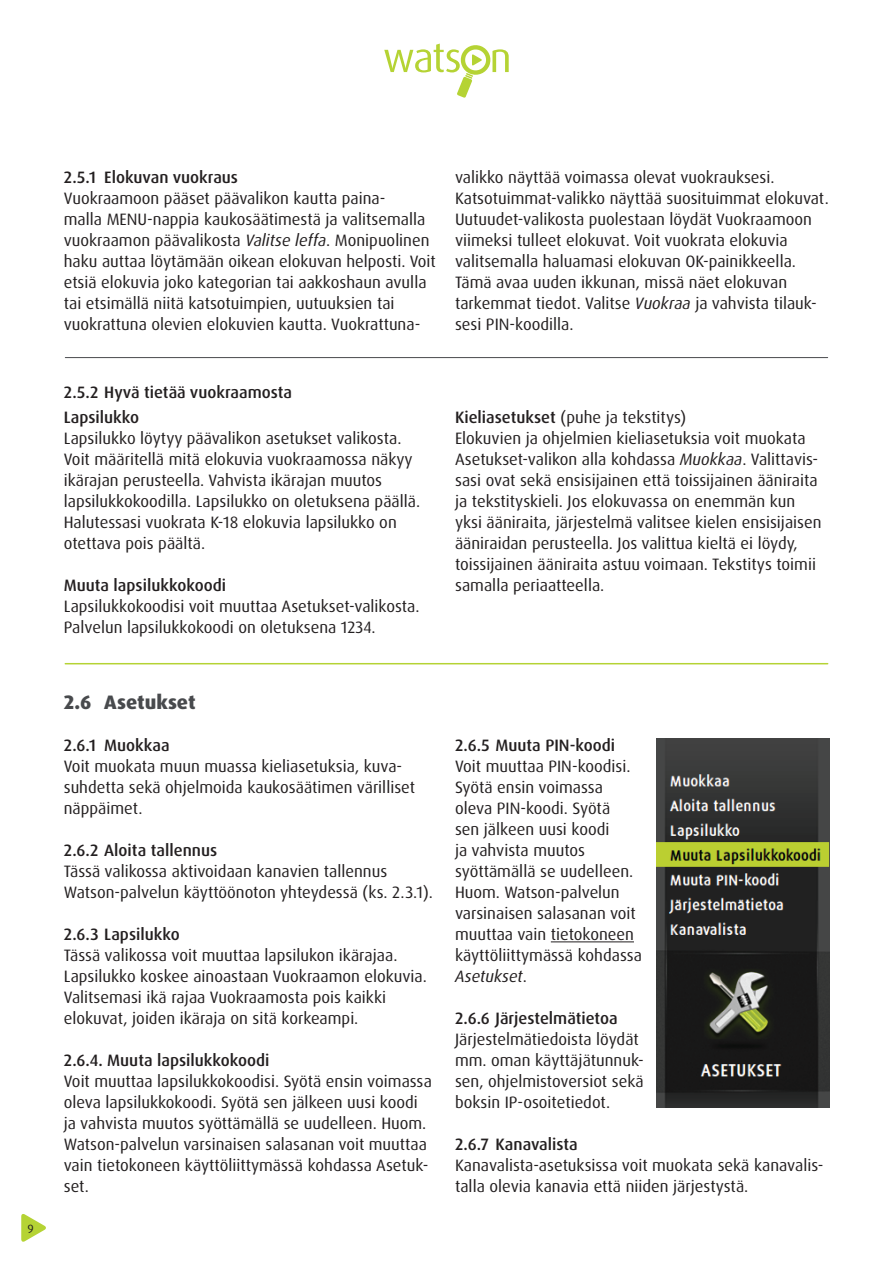
<style>
.page{position:relative;width:893px;height:1263px;background:#fff}
.page>*{position:absolute;margin:0;border:0;box-sizing:border-box;transform-origin:0 0}
.t1{font:800 19.5px "Dax OT";color:#484a4d}
.t2{font:16.5px/21px "Dax OT";color:#231f20}
.t3{font:500 16.5px/25.2px "Dax OT";color:#231f20}
.t4{font:12px "Dax OT";color:#231f20}
.s1{font-style:italic}
.s2{font-weight:500}
</style>
<div class="page">
<svg style="left:21px;top:1214px;width:25px;height:28px"></svg>
<svg style="left:384px;top:43px;width:125px;height:55px"></svg>
<hr style="left:65px;top:357px;width:763px;height:1px;background:#484a4d">
<hr style="left:65px;top:663px;width:763px;height:1px;background:#b5d334">
<hr style="left:551px;top:941px;width:83px;height:1px;background:#231f20">
<img style="left:656px;top:738px;width:173px;height:370px">
<p class="t4" style="left:27px;top:1221px;width:8px">9</p>
<p class="t3" style="left:64px;top:165px;width:176px">2.5.1 Elokuvan vuokraus</p>
<p class="t2" style="left:64px;top:188px;width:374px">Vuokraamoon pääset päävalikon kautta paina-<br>malla MENU-nappia kaukosäätimestä ja valitsemalla vuokraamon päävalikosta <span class="s1">Valitse leffa</span>. Monipuolinen haku auttaa löytämään oikean elokuvan helposti. Voit etsiä elokuvia joko kategorian tai aakkoshaun avulla tai etsimällä niitä katsotuimpien, uutuuksien tai vuokrattuna olevien elokuvien kautta. Vuokrattuna-</p>
<p class="t2" style="left:455px;top:167px;width:375px">valikko näyttää voimassa olevat vuokrauksesi.<br>Katsotuimmat-valikko näyttää suosituimmat elokuvat.<br>Uutuudet-valikosta puolestaan löydät Vuokraamoon viimeksi tulleet elokuvat. Voit vuokrata elokuvia valitsemalla haluamasi elokuvan OK-painikkeella.<br>Tämä avaa uuden ikkunan, missä näet elokuvan tarkemmat tiedot. Valitse <span class="s1">Vuokraa</span> ja vahvista tilauk&shy;sesi PIN-koodilla.</p>
<p class="t3" style="left:64px;top:379px;width:230px">2.5.2 Hyvä tietää vuokraamosta<br>Lapsilukko</p>
<p class="t2" style="left:64px;top:428px;width:358px">Lapsilukko löytyy päävalikon asetukset valikosta.<br>Voit määritellä mitä elokuvia vuokraamossa näkyy ikärajan perusteella. Vahvista ikärajan muutos lapsilukkokoodilla. Lapsilukko on oletuksena päällä.<br>Halutessasi vuokrata K-18 elokuvia lapsilukko on otettava pois päältä.</p>
<p class="t3" style="left:64px;top:573px;width:164px">Muuta lapsilukkokoodi</p>
<p class="t2" style="left:64px;top:596px;width:357px">Lapsilukkokoodisi voit muuttaa Asetukset-valikosta.<br>Palvelun lapsilukkokoodi on oletuksena 1234.</p>
<p class="t2" style="left:455px;top:407px;width:368px"><span class="s2">Kieliasetukset</span> (puhe ja tekstitys)<br>Elokuvien ja ohjelmien kieliasetuksia voit muokata Asetukset-valikon alla kohdassa <span class="s1">Muokkaa</span>. Valittavis&shy;sasi ovat sekä ensisijainen että toissijainen ääniraita ja tekstityskieli. Jos elokuvassa on enemmän kun yksi ääniraita, järjestelmä valitsee kielen ensisijaisen ääniraidan perusteella. Jos valittua kieltä ei löydy, toissijainen ääniraita astuu voimaan. Tekstitys toimii samalla periaatteella.</p>
<p class="t1" style="left:64px;top:690px;width:133px">2.6 Asetukset</p>
<p class="t3" style="left:64px;top:733px;width:107px">2.6.1 Muokkaa</p>
<p class="t2" style="left:64px;top:756px;width:353px">Voit muokata muun muassa kieliasetuksia, kuva&shy;suhdetta sekä ohjelmoida kaukosäätimen värilliset näppäimet.</p>
<p class="t3" style="left:64px;top:838px;width:155px">2.6.2 Aloita tallennus</p>
<p class="t2" style="left:64px;top:861px;width:371px">Tässä valikossa aktivoidaan kanavien tallennus<br>Watson-palvelun käyttöönoton yhteydessä (ks. 2.3.1).</p>
<p class="t3" style="left:64px;top:922px;width:117px">2.6.3 Lapsilukko</p>
<p class="t2" style="left:64px;top:945px;width:365px">Tässä valikossa voit muuttaa lapsilukon ikärajaa.<br>Lapsilukko koskee ainoastaan Vuokraamon elokuvia.<br>Valitsemasi ikä rajaa Vuokraamosta pois kaikki elokuvat, joiden ikäraja on sitä korkeampi.</p>
<p class="t3" style="left:64px;top:1048px;width:207px">2.6.4. Muuta lapsilukkokoodi</p>
<p class="t2" style="left:64px;top:1071px;width:370px">Voit muuttaa lapsilukkokoodisi. Syötä ensin voimassa oleva lapsilukkokoodi. Syötä sen jälkeen uusi koodi ja vahvista muutos syöttämällä se uudelleen. Huom.<br>Watson-palvelun varsinaisen salasanan voit muuttaa vain tietokoneen käyttöliittymässä kohdassa Asetuk&shy;set.</p>
<p class="t3" style="left:455px;top:733px;width:162px">2.6.5 Muuta PIN-koodi</p>
<p class="t2" style="left:455px;top:756px;width:188px">Voit muuttaa PIN-koodisi.<br>Syötä ensin voimassa oleva PIN-koodi. Syötä<br>sen jälkeen uusi koodi<br>ja vahvista muutos syöttämällä se uudelleen.<br>Huom. Watson-palvelun varsinaisen salasanan voit muuttaa vain tietokoneen käyttöliittymässä kohdassa<br><span class="s1">Asetukset</span>.</p>
<p class="t3" style="left:455px;top:1006px;width:164px">2.6.6 Järjestelmätietoa</p>
<p class="t2" style="left:455px;top:1029px;width:190px">Järjestelmätiedoista löydät mm. oman käyttäjätunnuk&shy;sen, ohjelmistoversiot sekä boksin IP-osoitetiedot.</p>
<p class="t3" style="left:455px;top:1132px;width:124px">2.6.7 Kanavalista</p>
<p class="t2" style="left:455px;top:1155px;width:370px">Kanavalista-asetuksissa voit muokata sekä kanavalis&shy;talla olevia kanavia että niiden järjestystä.</p>
</div>
